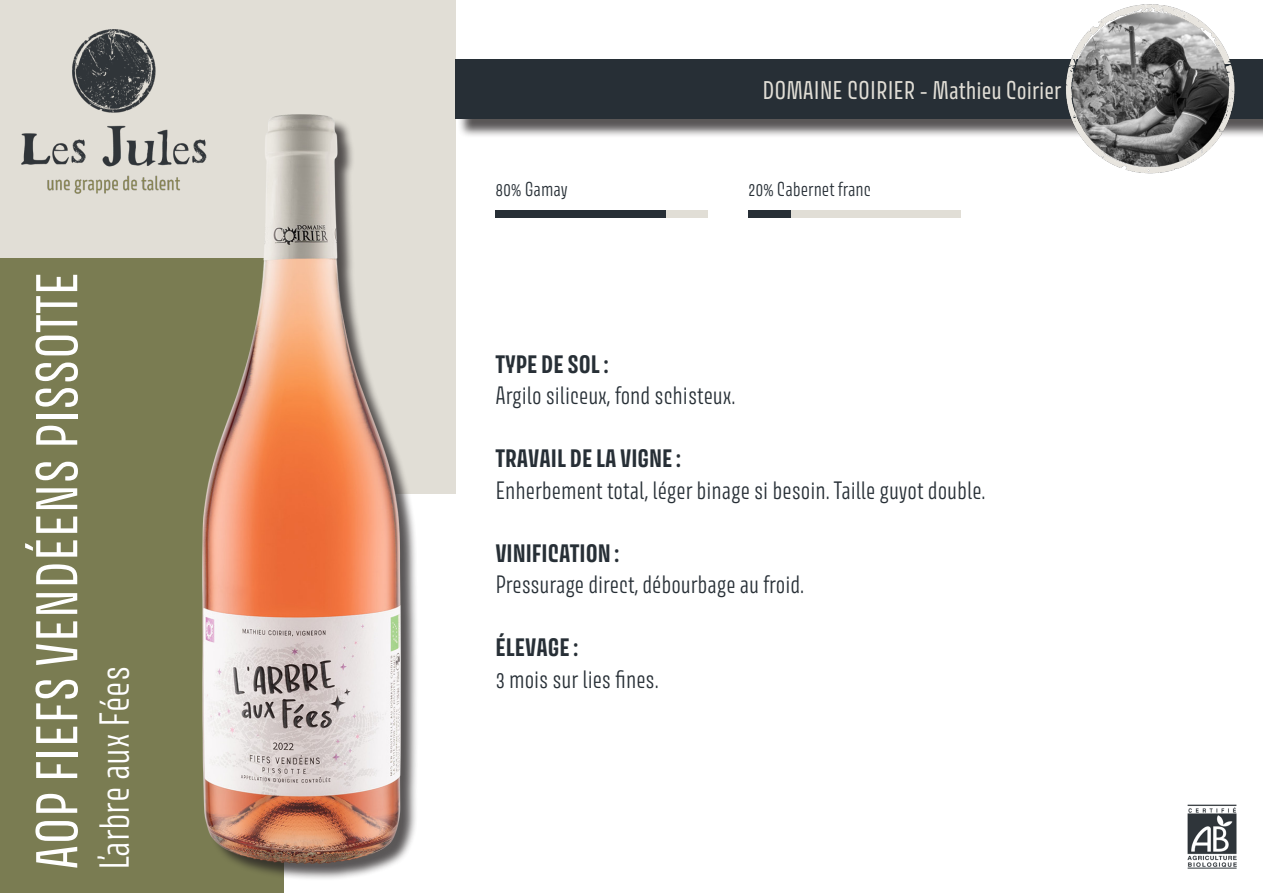
<style>
.page{position:relative;width:1263px;height:893px;background:#fff}
.page>*{position:absolute;margin:0;border:0;box-sizing:border-box;transform-origin:0 0}
.t1{font:52.5px "Avory I Latn";color:#fff}
.t2{font:300 37.5px "Avory I Latn";color:#fff}
.t3{font:22.95px "Avory I Latn";color:#e1ded6}
.t4{font:300 22.5px "Avory I Latn";color:#272f36}
.t5{font:700 22.5px "Avory I Latn";color:#272f36}
.t6{font:300 18px "Avory I Latn";color:#272f36}
</style>
<div class="page">
<div style="left:0;top:0;width:455px;height:494px;background:#e1ded6"></div>
<div style="left:0;top:258px;width:283px;height:635px;background:#7a7c52"></div>
<img style="left:21px;top:29px;width:182px;height:165px">
<div style="left:495px;top:211px;width:213px;height:7px;background:#e1ded6"></div>
<div style="left:495px;top:211px;width:170px;height:7px;background:#272f36"></div>
<div style="left:748px;top:211px;width:213px;height:7px;background:#e1ded6"></div>
<div style="left:748px;top:211px;width:42px;height:7px;background:#272f36"></div>
<div style="left:205px;top:117px;width:214px;height:764px;background:#231f20;opacity:.75"></div>
<img style="left:203px;top:115px;width:197px;height:748px">
<img style="left:1187px;top:804px;width:50px;height:65px">
<div style="left:458px;top:62px;width:805px;height:76px;background:#231f20;opacity:.75"></div>
<div style="left:455px;top:59px;width:808px;height:60px;background:#272f36"></div>
<img style="left:1065px;top:4px;width:170px;height:170px">
<img style="left:1072px;top:13px;width:156px;height:153px">
<p class="t1" style="left:24px;top:870px;width:600px;rotate:-90deg">AOP FIEFS VENDÉENS PISSOTTE</p>
<p class="t2" style="left:91px;top:870px;width:205px;rotate:-90deg">L’arbre aux Fées</p>
<p class="t6" style="left:495px;top:177px;width:74px">80% Gamay</p>
<p class="t3" style="left:762px;top:76px;width:300px">DOMAINE COIRIER - Mathieu Coirier</p>
<p class="t6" style="left:748px;top:177px;width:124px">20% Cabernet franc</p>
<p class="t5" style="left:495px;top:349px;width:115px">TYPE DE SOL :</p>
<p class="t4" style="left:495px;top:381px;width:242px">Argilo siliceux, fond schisteux.</p>
<p class="t5" style="left:495px;top:444px;width:187px">TRAVAIL DE LA VIGNE :</p>
<p class="t4" style="left:495px;top:476px;width:492px">Enherbement total, léger binage si besoin. Taille guyot double.</p>
<p class="t5" style="left:495px;top:538px;width:125px">VINIFICATION :</p>
<p class="t4" style="left:495px;top:570px;width:310px">Pressurage direct, débourbage au froid.</p>
<p class="t5" style="left:495px;top:633px;width:84px">ÉLEVAGE :</p>
<p class="t4" style="left:495px;top:665px;width:165px">3 mois sur lies fines.</p>
</div>
